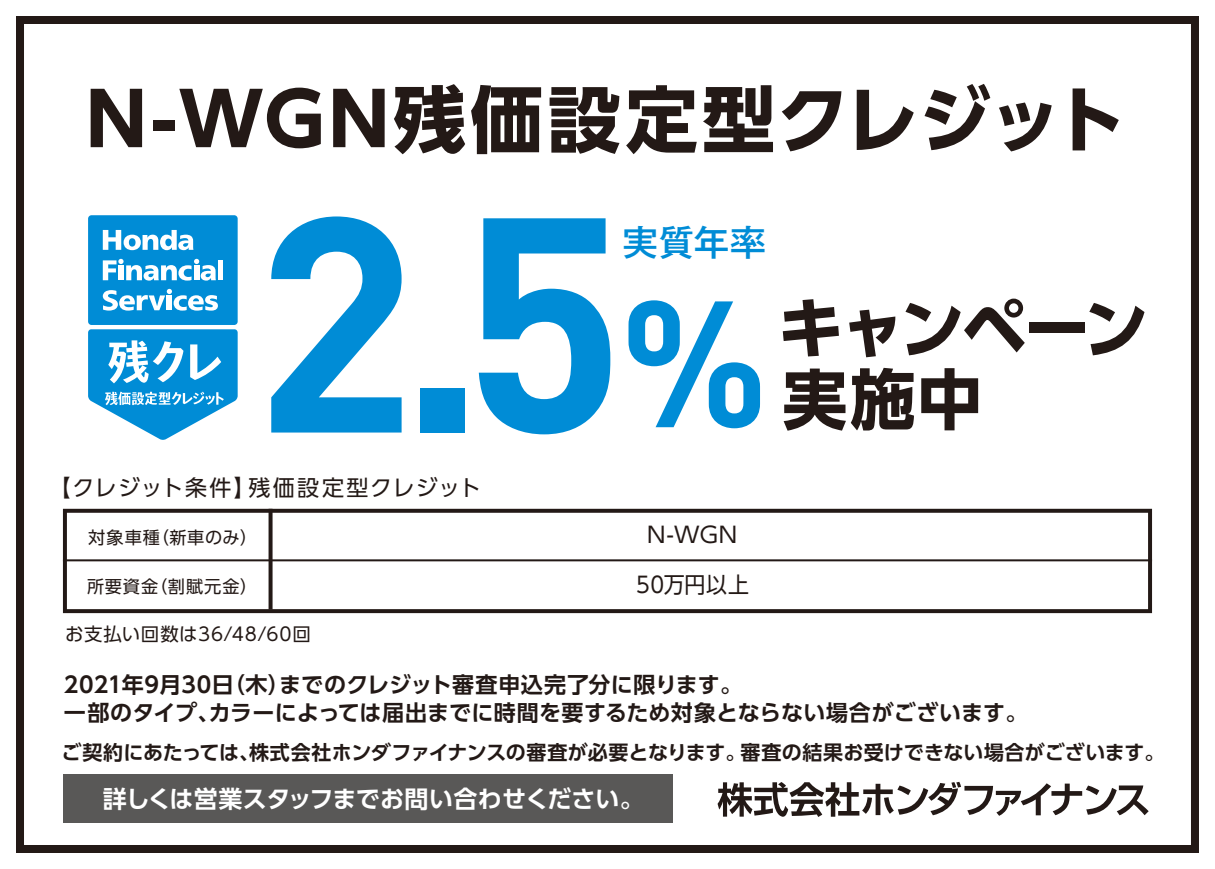
<style>
.page{position:relative;width:1215px;height:869px;background:#fff}
.page>*{position:absolute;margin:0;border:0;box-sizing:border-box;transform-origin:0 0}
.t1{font:700 300.8px "DIN";color:#008cd6}
.t2{font:700 72.8px "UD Shin Go Pro";letter-spacing:.04em;color:#231916}
.t3{font:700 65.6px/71.2px "UD Shin Go Pro";letter-spacing:-.04em;color:#231916}
.t4{font:500 35.6px "Gothic MB101 Pro";color:#008cd6}
.t5{font:700 24px "UD Shin Go Pro De";color:#fff}
.t6{font:700 22px/28px "UD Shin Go Pro De";letter-spacing:.01em;color:#231916}
.t7{font:22px "UD Shin Go Pro";letter-spacing:.065em;color:#231916}
.t8{font:22px "UD Shin Go Pro";letter-spacing:.035em;color:#231916;scale:.95 1}
.t9{font:22px "UD Shin Go Pro";letter-spacing:.035em;color:#231916}
.t10{font:700 20px "UD Shin Go Pro De";letter-spacing:.005em;color:#231916}
.t11{font:18.4px "UD Shin Go Pro";letter-spacing:.04em;color:#231916}
.t12{font:17.2px "UD Shin Go Pro";letter-spacing:.055em;color:#231916}
.s1{font-size:176.8px}
</style>
<div class="page">
<div style="left:16px;top:16px;width:1182px;height:837px;border:8px solid #231916"></div>
<div style="left:63px;top:775px;width:609px;height:48px;background:#595857"></div>
<svg style="left:717px;top:782px;width:431px;height:35px"></svg>
<svg style="left:88px;top:215px;width:150px;height:225px"></svg>
<svg style="left:63px;top:509px;width:1088px;height:104px"></svg>
<hr style="left:63px;top:559px;width:1088px;height:2px;background:#231916">
<svg style="left:268px;top:509px;width:4px;height:101px"></svg>
<h2 class="t2" style="left:86px;top:60px;width:1039px">N-WGN残価設定型クレジット</h2>
<h1 class="t1" style="left:253px;top:127px;width:517px">2.5<span class="s1">%</span></h1>
<h3 class="t4" style="left:622px;top:213px;width:145px">実質年率</h3>
<p class="t7" style="left:49px;top:470px;width:433px">【クレジット条件】残価設定型クレジット</p>
<p class="t12" style="left:88px;top:523px;width:171px">対象車種（新車のみ）</p>
<p class="t12" style="left:87px;top:572px;width:172px">所要資金（割賦元金）</p>
<p class="t11" style="left:65px;top:619px;width:247px">お支払い回数は36/48/60回</p>
<p class="t9" style="left:647px;top:517px;width:92px">N-WGN</p>
<p class="t8" style="left:636px;top:567px;width:120px">50万円以上</p>
<h3 class="t3" style="left:778px;top:291px;width:371px">キャンペーン実施中</h3>
<p class="t6" style="left:64px;top:670px;width:964px">2021年9月30日（木）までのクレジット審査申込完了分に限ります。<br>一部のタイプ、カラーによっては届出までに時間を要するため対象とならない場合がございます。</p>
<p class="t10" style="left:61px;top:736px;width:1104px">ご契約にあたっては、株式会社ホンダファイナンスの審査が必要となります。審査の結果お受けできない場合がございます。</p>
<p class="t5" style="left:103px;top:779px;width:542px">詳しくは営業スタッフまでお問い合わせください。</p>
</div>
